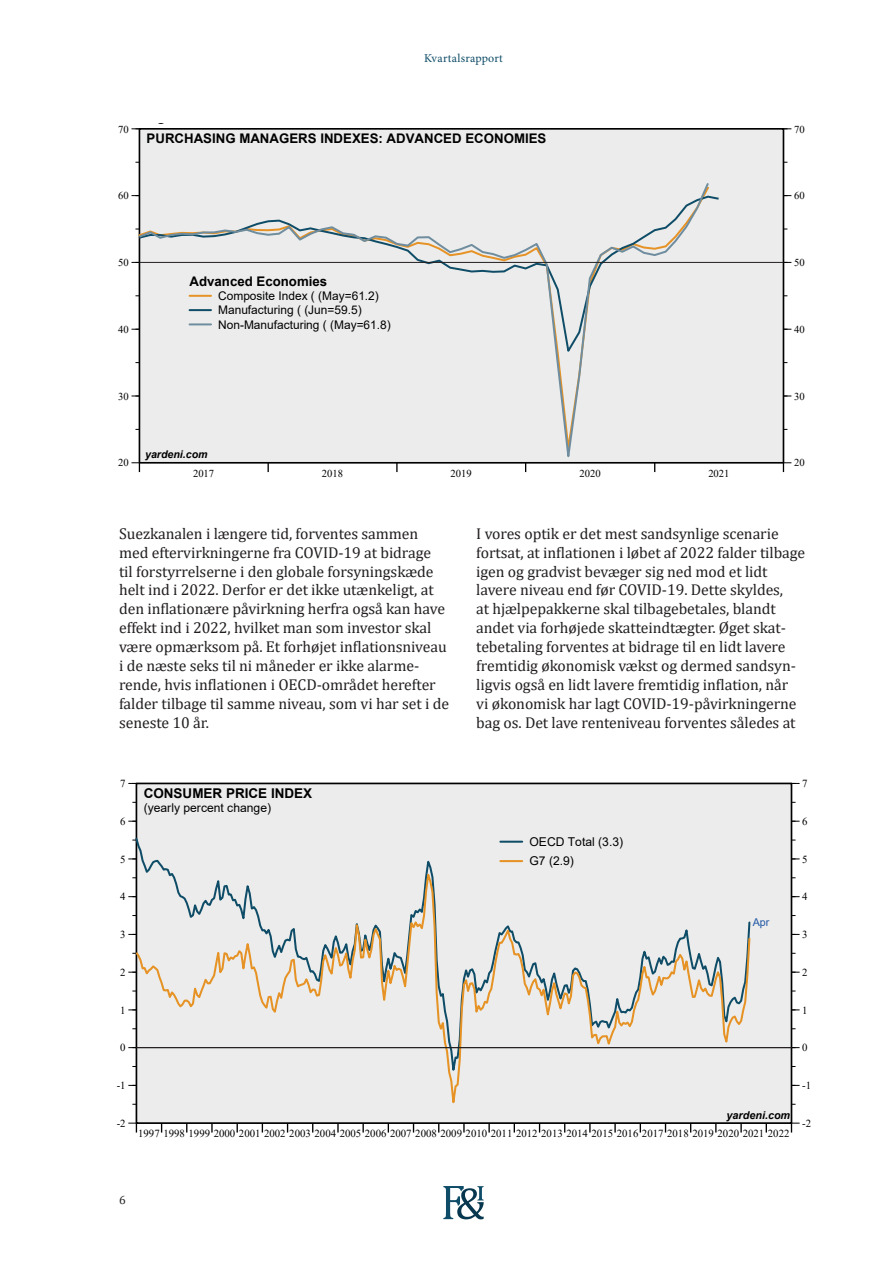
<style>
.page{position:relative;width:893px;height:1263px;background:#fff}
.page>*{position:absolute;margin:0;border:0;box-sizing:border-box;transform-origin:0 0}
.t1{font:15.75px/18.9px "Cambria";letter-spacing:-.005em;color:#231f20}
.t2{font:700 13.5px "Arial";color:#000001}
.t3{font:700 13.2px "Arial";color:#000001}
.t4{font:12.15px/19.4px "Arial";color:#000001}
.t5{font:12px/14.2px "Arial";color:#000001}
.t6{font:12px "Minion Pro";letter-spacing:.015em;color:#0e4c67}
.t7{font:12px "Cambria";color:#231f20}
.t8{font:10.8px "Times New Roman";color:#000001}
.t9{font:italic 700 10.8px "Arial";color:#000001}
.t10{font:10.8px "Arial";color:#2056a6}
.t11{font:10.65px "Times New Roman";color:#000001}
.t12{font:italic 700 10.65px "Arial";color:#000001}
</style>
<div class="page">
<svg style="left:443px;top:1186px;width:41px;height:33px"></svg>
<div style="left:139px;top:129px;width:644px;height:334px;background:#ebeceb"></div>
<svg style="left:783px;top:462px;width:8px;height:10px"></svg>
<svg style="left:131px;top:462px;width:6px;height:2px"></svg>
<svg style="left:137px;top:181px;width:574px;height:291px"></svg>
<hr style="left:139px;top:262px;width:644px;height:1px;background:#231f20">
<hr style="left:190px;top:295px;width:21px;height:2px;background:#e69224">
<hr style="left:190px;top:309px;width:21px;height:2px;background:#0e4c67">
<hr style="left:190px;top:323px;width:21px;height:2px;background:#6f8d9f">
<div style="left:136px;top:783px;width:655px;height:340px;background:#ebeceb"></div>
<svg style="left:362px;top:1124px;width:2px;height:8px"></svg>
<svg style="left:337px;top:1124px;width:2px;height:8px"></svg>
<svg style="left:211px;top:1124px;width:2px;height:8px"></svg>
<svg style="left:740px;top:1124px;width:2px;height:8px"></svg>
<svg style="left:614px;top:1124px;width:2px;height:8px"></svg>
<svg style="left:589px;top:1124px;width:2px;height:8px"></svg>
<svg style="left:488px;top:1124px;width:2px;height:8px"></svg>
<svg style="left:463px;top:1124px;width:2px;height:8px"></svg>
<svg style="left:791px;top:1123px;width:9px;height:9px"></svg>
<svg style="left:128px;top:1123px;width:9px;height:9px"></svg>
<div style="left:136px;top:783px;width:656px;height:341px;border:2px solid #000001"></div>
<svg style="left:134px;top:865px;width:617px;height:254px"></svg>
<hr style="left:136px;top:1047px;width:655px;height:1px;background:#231f20">
<hr style="left:500px;top:841px;width:22px;height:2px;background:#0e4c67">
<hr style="left:500px;top:860px;width:22px;height:2px;background:#e69224">
<p class="t6" style="left:424px;top:50px;width:80px">Kvartalsrapport</p>
<p class="t11" style="left:118px;top:121px;width:12px">70</p>
<p class="t3" style="left:147px;top:129px;width:401px">PURCHASING MANAGERS INDEXES: ADVANCED ECONOMIES</p>
<p class="t11" style="left:794px;top:121px;width:12px">70</p>
<p class="t11" style="left:118px;top:188px;width:12px">60</p>
<p class="t11" style="left:794px;top:188px;width:12px">60</p>
<p class="t11" style="left:118px;top:255px;width:12px">50</p>
<p class="t11" style="left:794px;top:255px;width:12px">50</p>
<p class="t3" style="left:190px;top:272px;width:139px">Advanced Economies</p>
<p class="t11" style="left:118px;top:322px;width:12px">40</p>
<p class="t5" style="left:218px;top:289px;width:174px">Composite Index ( (May=61.2)<br>Manufacturing ( (Jun=59.5)<br>Non-Manufacturing ( (May=61.8)</p>
<p class="t11" style="left:794px;top:322px;width:12px">40</p>
<p class="t11" style="left:118px;top:389px;width:12px">30</p>
<p class="t11" style="left:794px;top:389px;width:12px">30</p>
<p class="t11" style="left:118px;top:455px;width:12px">20</p>
<p class="t12" style="left:145px;top:448px;width:64px">yardeni.com</p>
<p class="t11" style="left:794px;top:455px;width:12px">20</p>
<p class="t11" style="left:193px;top:465px;width:23px">2017</p>
<p class="t11" style="left:322px;top:465px;width:23px">2018</p>
<p class="t11" style="left:450px;top:465px;width:23px">2019</p>
<p class="t11" style="left:580px;top:465px;width:23px">2020</p>
<p class="t11" style="left:708px;top:465px;width:23px">2021</p>
<p class="t1" style="left:119px;top:524px;width:331px">Suezkanalen i længere tid, forventes sammen med eftervirkningerne fra COVID-19 at bidrage<br>til forstyrrelserne i den globale forsyningskæde helt ind i 2022. Derfor er det ikke utænkeligt, at den inflationære påvirkning herfra også kan have effekt ind i 2022, hvilket man som investor skal være opmærksom på. Et forhøjet inflationsniveau i de næste seks til ni måneder er ikke alarme&shy;rende, hvis inflationen i OECD-området herefter falder tilbage til samme niveau, som vi har set i de seneste 10 år.</p>
<p class="t1" style="left:476px;top:524px;width:331px">I vores optik er det mest sandsynlige scenarie fortsat, at inflationen i løbet af 2022 falder tilbage igen og gradvist bevæger sig ned mod et lidt lavere niveau end før COVID-19. Dette skyldes,<br>at hjælpepakkerne skal tilbagebetales, blandt andet via forhøjede skatteindtægter. Øget skat&shy;tebetaling forventes at bidrage til en lidt lavere fremtidig økonomisk vækst og dermed sandsyn&shy;ligvis også en lidt lavere fremtidig inflation, når<br>vi økonomisk har lagt COVID-19-påvirkningerne bag os. Det lave renteniveau forventes således at</p>
<p class="t8" style="left:120px;top:776px;width:7px">7</p>
<p class="t2" style="left:144px;top:784px;width:170px">CONSUMER PRICE INDEX</p>
<p class="t4" style="left:144px;top:798px;width:129px">(yearly percent change)</p>
<p class="t8" style="left:802px;top:776px;width:7px">7</p>
<p class="t8" style="left:120px;top:814px;width:7px">6</p>
<p class="t8" style="left:802px;top:814px;width:7px">6</p>
<p class="t8" style="left:120px;top:851px;width:7px">5</p>
<p class="t4" style="left:529px;top:832px;width:95px">OECD Total (3.3)<br>G7 (2.9)</p>
<p class="t8" style="left:802px;top:851px;width:7px">5</p>
<p class="t8" style="left:120px;top:889px;width:7px">4</p>
<p class="t8" style="left:802px;top:889px;width:7px">4</p>
<p class="t10" style="left:753px;top:915px;width:18px">Apr</p>
<p class="t8" style="left:120px;top:927px;width:7px">3</p>
<p class="t8" style="left:802px;top:927px;width:7px">3</p>
<p class="t8" style="left:120px;top:965px;width:7px">2</p>
<p class="t8" style="left:802px;top:965px;width:7px">2</p>
<p class="t8" style="left:120px;top:1002px;width:7px">1</p>
<p class="t8" style="left:802px;top:1002px;width:7px">1</p>
<p class="t8" style="left:120px;top:1040px;width:7px">0</p>
<p class="t8" style="left:802px;top:1040px;width:7px">0</p>
<p class="t8" style="left:117px;top:1078px;width:10px">-1</p>
<p class="t8" style="left:802px;top:1078px;width:10px">-1</p>
<p class="t8" style="left:117px;top:1116px;width:10px">-2</p>
<p class="t9" style="left:727px;top:1108px;width:65px">yardeni.com</p>
<p class="t8" style="left:802px;top:1116px;width:10px">-2</p>
<p class="t8" style="left:138px;top:1126px;width:653px">1997 1998 1999 2000 2001 2002 2003 2004 2005 2006 2007 2008 2009 2010 2011 2012 2013 2014 2015 2016 2017 2018 2019 2020 2021 2022</p>
<p class="t7" style="left:119px;top:1193px;width:8px">6</p>
</div>
